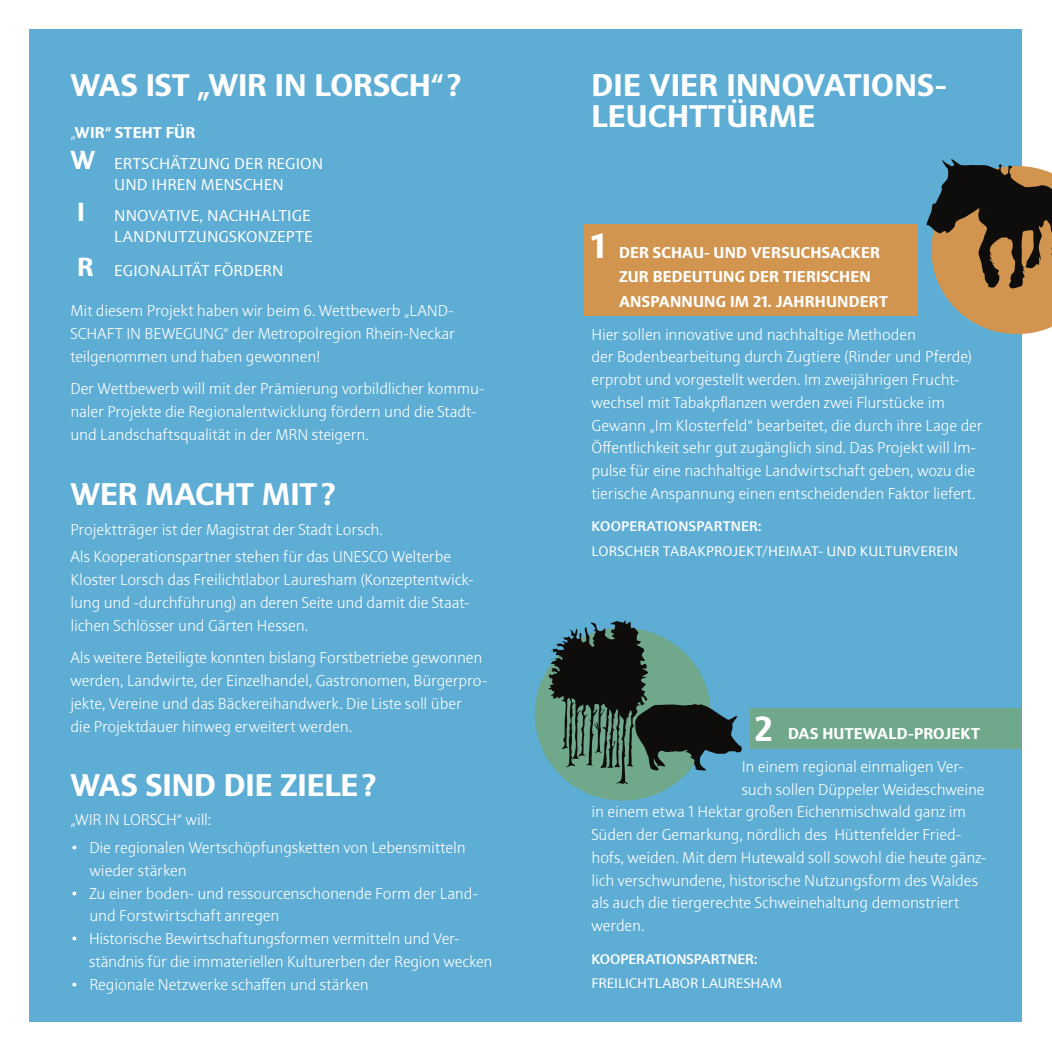
<style>
.page{position:relative;width:1052px;height:1052px;background:#fff}
.page>*{position:absolute;margin:0;border:0;box-sizing:border-box;transform-origin:0 0}
.t1{font:700 35px "Sinova Pro";color:#fff}
.t2{font:700 31.5px/31.5px "Sinova Pro";letter-spacing:.005em;color:#fff}
.t3{font:700 26.25px "Sinova Pro";color:#fff}
.t4{font:300 15.75px/22.8px "Sinova Pro";letter-spacing:-.005em;color:#fff}
.t5{font:15.75px/31px "Sinova Pro";letter-spacing:.01em;color:#fff}
.t6{font:700 15.75px/24.5px "Sinova Pro";letter-spacing:.015em;color:#fff}
.t7{font:14px "Sinova Pro";letter-spacing:.01em;color:#fff}
.t8{font:500 14px "Sinova Pro";letter-spacing:.005em;color:#fff}
.s1{font-weight:300}
.s2{font-weight:700}
.s3{font-weight:700;font-size:26.25px}
.s4{font-size:35px}
</style>
<div class="page">
<div style="left:30px;top:30px;width:992px;height:992px;background:#5dadd5"></div>
<div style="left:535px;top:628px;width:176px;height:172px;background:#6fa88b;border-radius:50%"></div>
<svg style="left:926px;top:159px;width:126px;height:175px"></svg>
<svg style="left:548px;top:620px;width:194px;height:164px"></svg>
<div style="left:750px;top:708px;width:271px;height:40px;background:#6fa88b"></div>
<div style="left:584px;top:224px;width:332px;height:92px;background:#d1954f"></div>
<h2 class="t2" style="left:70px;top:69px;width:392px">WAS IST „WIR IN LORSCH“ ?</h2>
<p class="t5" style="left:70px;top:117px;width:254px"><span class="s1">„</span><span class="s2">WIR“ STEHT FÜR<br></span><span class="s3">W</span> ERTSCHÄTZUNG DER REGION</p>
<p class="t5" style="left:114px;top:169px;width:171px">UND IHREN MENSCHEN</p>
<h3 class="t3" style="left:77px;top:196px;width:9px">I</h3>
<p class="t5" style="left:114px;top:205px;width:200px;line-height:21px">NNOVATIVE, NACHHALTIGE<br>LANDNUTZUNGSKONZEPTE</p>
<p class="t5" style="left:77px;top:256px;width:208px"><span class="s3">R</span> EGIONALITÄT FÖRDERN</p>
<p class="t4" style="left:70px;top:299px;width:386px;text-align:justify">Mit diesem Projekt haben wir beim 6. Wettbewerb „LAND-SCHAFT IN BEWEGUNG“ der Metropolregion Rhein-Neckar teilgenommen und haben gewonnen!</p>
<p class="t4" style="left:70px;top:377px;width:415px">Der Wettbewerb will mit der Prämierung vorbildlicher kommu&shy;naler Projekte die Regionalentwicklung fördern und die Stadt&shy;und Landschaftsqualität in der MRN steigern.</p>
<h2 class="t2" style="left:70px;top:479px;width:267px">WER MACHT MIT?</h2>
<p class="t4" style="left:70px;top:515px;width:382px;line-height:27.7px">Projektträger ist der Magistrat der Stadt Lorsch.<br>Als Kooperationspartner stehen für das UNESCO Welterbe</p>
<p class="t4" style="left:70px;top:568px;width:404px">Kloster Lorsch das Freilichtlabor Lauresham (Konzeptentwick&shy;lung und -durchführung) an deren Seite und damit die Staat&shy;lichen Schlösser und Gärten Hessen.</p>
<p class="t4" style="left:70px;top:646px;width:418px">Als weitere Beteiligte konnten bislang Forstbetriebe gewonnen werden, Landwirte, der Einzelhandel, Gastronomen, Bürgerpro&shy;jekte, Vereine und das Bäckereihandwerk. Die Liste soll über<br>die Projektdauer hinweg erweitert werden.</p>
<h2 class="t2" style="left:70px;top:769px;width:307px">WAS SIND DIE ZIELE?</h2>
<p class="t4" style="left:70px;top:808px;width:142px">„WIR IN LORSCH“ will:</p>
<p class="t4" style="left:89px;top:836px;width:378px;text-indent:-19px">• Die regionalen Wertschöpfungsketten von Lebensmitteln wieder stärken</p>
<p class="t4" style="left:89px;top:881px;width:390px;text-indent:-19px">• Zu einer boden- und ressourcenschonende Form der Land&shy;und Forstwirtschaft anregen</p>
<p class="t4" style="left:89px;top:927px;width:405px;text-indent:-19px">• Historische Bewirtschaftungsformen vermitteln und Ver&shy;ständnis für die immateriellen Kulturerben der Region wecken</p>
<p class="t4" style="left:70px;top:972px;width:300px">• Regionale Netzwerke schaffen und stärken</p>
<h2 class="t2" style="left:591px;top:69px;width:356px">DIE VIER INNOVATIONS-<br>LEUCHTTÜRME</h2>
<p class="t6" style="left:619px;top:240px;width:270px;text-indent:-28px"><span class="s4">1</span> DER SCHAU- UND VERSUCHSACKER<br>ZUR BEDEUTUNG DER TIERISCHEN<br>ANSPANNUNG IM 21. JAHRHUNDERT</p>
<p class="t4" style="left:591px;top:323px;width:393px">Hier sollen innovative und nachhaltige Methoden<br>der Bodenbearbeitung durch Zugtiere (Rinder und Pferde) erprobt und vorgestellt werden. Im zweijährigen Frucht&shy;wechsel mit Tabakpflanzen werden zwei Flurstücke im Gewann „Im Klosterfeld“ bearbeitet, die durch ihre Lage der Öffentlichkeit sehr gut zugänglich sind. Das Projekt will Im&shy;pulse für eine nachhaltige Landwirtschaft geben, wozu die tierische Anspannung einen entscheidenden Faktor liefert.</p>
<p class="t8" style="left:591px;top:518px;width:171px">KOOPERATIONSPARTNER:</p>
<p class="t7" style="left:591px;top:543px;width:368px">LORSCHER TABAKPROJEKT/HEIMAT- UND KULTURVEREIN</p>
<h1 class="t1" style="left:755px;top:708px;width:19px">2</h1>
<p class="t6" style="left:788px;top:721px;width:194px">DAS HUTEWALD-PROJEKT</p>
<p class="t4" style="left:741px;top:755px;width:223px">In einem regional einmaligen Ver-</p>
<p class="t4" style="left:741px;top:778px;width:244px">such sollen Düppeler Weideschweine</p>
<p class="t4" style="left:591px;top:800px;width:376px">in einem etwa 1 Hektar großen Eichenmischwald ganz im</p>
<p class="t4" style="left:591px;top:823px;width:371px">Süden der Gemarkung, nördlich des Hüttenfelder Fried-</p>
<p class="t4" style="left:591px;top:846px;width:396px">hofs, weiden. Mit dem Hutewald soll sowohl die heute gänz-</p>
<p class="t4" style="left:591px;top:869px;width:388px">lich verschwundene, historische Nutzungsform des Waldes</p>
<p class="t4" style="left:591px;top:891px;width:369px">als auch die tiergerechte Schweinehaltung demonstriert</p>
<p class="t4" style="left:591px;top:914px;width:55px">werden.</p>
<p class="t8" style="left:591px;top:950px;width:167px">KOOPERATIONSPARTNER:</p>
<p class="t7" style="left:591px;top:975px;width:192px">FREILICHTLABOR LAURESHAM</p>
</div>
